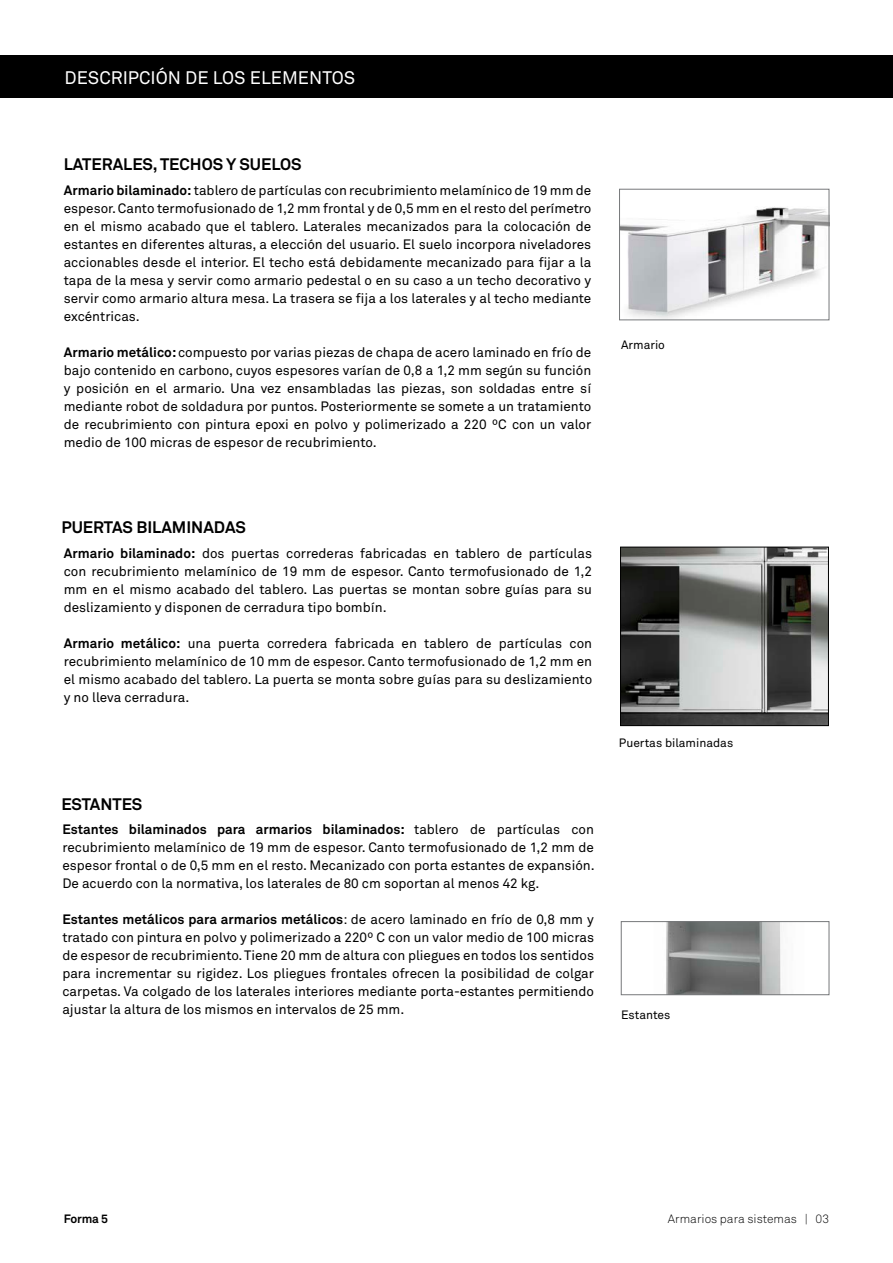
<style>
.page{position:relative;width:893px;height:1263px;background:#fff}
.page>*{position:absolute;margin:0;border:0;box-sizing:border-box;transform-origin:0 0}
.t1{font:18px "Akkurat";color:#fff}
.t2{font:700 16.5px "Akkurat";color:#000}
.t3{font:13.5px/18px "Akkurat";color:#000;text-align:justify}
.t4{font:12px "Akkurat";color:#000}
.t5{font:300 12px "Akkurat";color:#000}
.t6{font:700 12px "Akkurat";letter-spacing:-.02em;color:#000}
.s1{font-weight:700}
</style>
<div class="page">
<div style="left:0;top:55px;width:893px;height:43px;background:#000"></div>
<img style="left:621px;top:207px;width:206px;height:111px">
<div style="left:619px;top:189px;width:210px;height:131px;border:1px solid #76787a"></div>
<img style="left:666px;top:923px;width:115px;height:70px">
<div style="left:621px;top:921px;width:208px;height:74px;border:1px solid #76787a"></div>
<img style="left:622px;top:549px;width:205px;height:175px">
<div style="left:620px;top:547px;width:209px;height:179px;border:1px solid #000"></div>
<h1 class="t1" style="left:65px;top:66px;width:292px">DESCRIPCIÓN DE LOS ELEMENTOS</h1>
<p class="t2" style="left:64px;top:154px;width:239px">LATERALES, TECHOS Y SUELOS</p>
<p class="t3" style="left:64px;top:181px;width:529px"><span class="s1">Armario bilaminado:</span> tablero de partículas con recubrimiento melamínico de 19 mm de espesor. Canto termofusionado de 1,2 mm frontal y de 0,5 mm en el resto del perímetro en el mismo acabado que el tablero. Laterales mecanizados para la colocación de estantes en diferentes alturas, a elección del usuario. El suelo incorpora niveladores accionables desde el interior. El techo está debidamente mecanizado para fijar a la tapa de la mesa y servir como armario pedestal o en su caso a un techo decorativo y servir como armario altura mesa. La trasera se fija a los laterales y al techo mediante excéntricas.</p>
<p class="t3" style="left:64px;top:343px;width:529px"><span class="s1">Armario metálico:</span> compuesto por varias piezas de chapa de acero laminado en frío de bajo contenido en carbono, cuyos espesores varían de 0,8 a 1,2 mm según su función y posición en el armario. Una vez ensambladas las piezas, son soldadas entre sí mediante robot de soldadura por puntos. Posteriormente se somete a un tratamiento de recubrimiento con pintura epoxi en polvo y polimerizado a 220 ºC con un valor medio de 100 micras de espesor de recubrimiento.</p>
<p class="t4" style="left:621px;top:337px;width:45px">Armario</p>
<p class="t2" style="left:61px;top:517px;width:186px">PUERTAS BILAMINADAS</p>
<p class="t3" style="left:64px;top:544px;width:530px"><span class="s1">Armario bilaminado:</span> dos puertas correderas fabricadas en tablero de partículas con recubrimiento melamínico de 19 mm de espesor. Canto termofusionado de 1,2 mm en el mismo acabado del tablero. Las puertas se montan sobre guías para su deslizamiento y disponen de cerradura tipo bombín.</p>
<p class="t3" style="left:64px;top:634px;width:530px"><span class="s1">Armario metálico:</span> una puerta corredera fabricada en tablero de partículas con recubrimiento melamínico de 10 mm de espesor. Canto termofusionado de 1,2 mm en el mismo acabado del tablero. La puerta se monta sobre guías para su deslizamiento y no lleva cerradura.</p>
<p class="t2" style="left:61px;top:794px;width:83px">ESTANTES</p>
<p class="t3" style="left:62px;top:820px;width:534px"><span class="s1">Estantes bilaminados para armarios bilaminados:</span> tablero de partículas con recubrimiento melamínico de 19 mm de espesor. Canto termofusionado de 1,2 mm de espesor frontal o de 0,5 mm en el resto. Mecanizado con porta estantes de expansión.<br>De acuerdo con la normativa, los laterales de 80 cm soportan al menos 42 kg.</p>
<p class="t3" style="left:62px;top:910px;width:533px"><span class="s1">Estantes metálicos para armarios metálicos</span>: de acero laminado en frío de 0,8 mm y tratado con pintura en polvo y polimerizado a 220º C con un valor medio de 100 micras de espesor de recubrimiento. Tiene 20 mm de altura con pliegues en todos los sentidos para incrementar su rigidez. Los pliegues frontales ofrecen la posibilidad de colgar carpetas. Va colgado de los laterales interiores mediante porta-estantes permitiendo ajustar la altura de los mismos en intervalos de 25 mm.</p>
<p class="t4" style="left:619px;top:735px;width:116px">Puertas bilaminadas</p>
<p class="t4" style="left:621px;top:1007px;width:51px">Estantes</p>
<p class="t6" style="left:64px;top:1211px;width:46px">Forma 5</p>
<p class="t5" style="left:668px;top:1211px;width:163px">Armarios para sistemas | 03</p>
</div>
